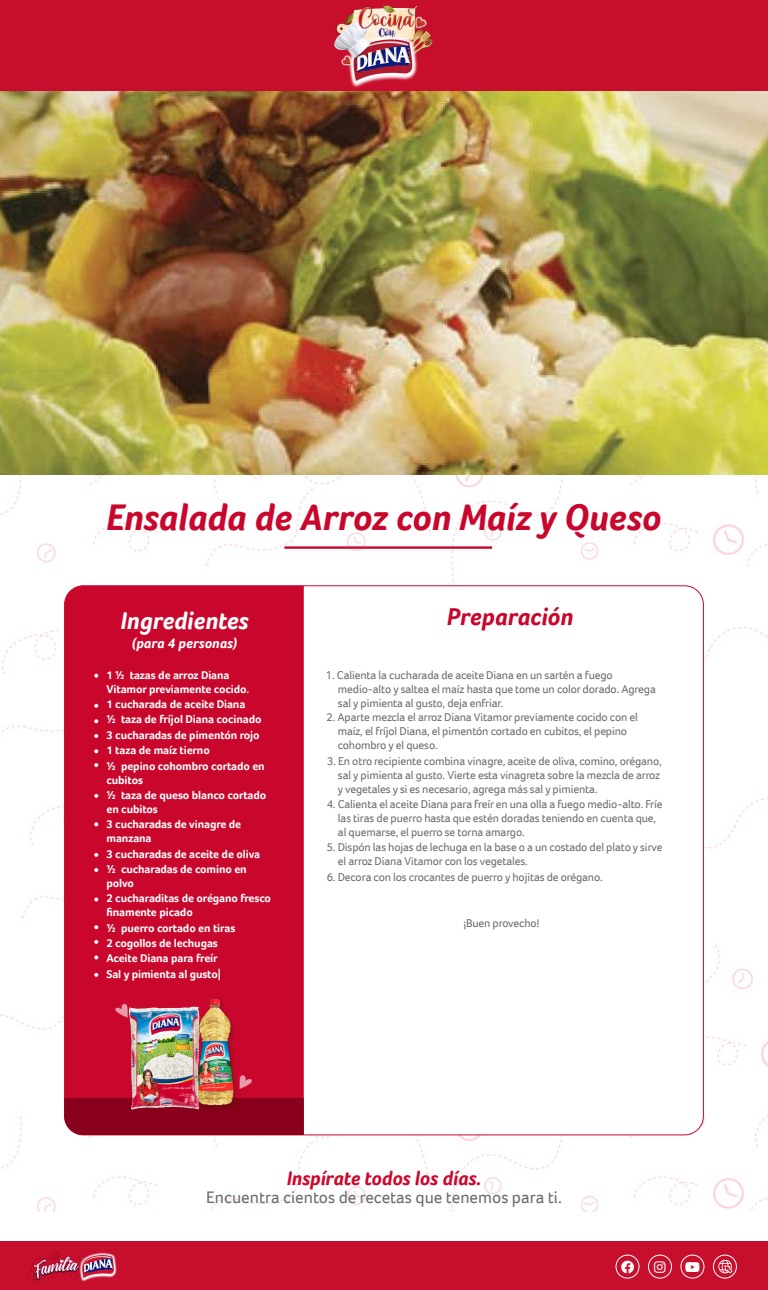
<style>
.page{position:relative;width:768px;height:1290px;background:#fff}
.page>*{position:absolute;margin:0;border:0;box-sizing:border-box;transform-origin:0 0}
.t1{font:italic 700 38px "Foco W06";letter-spacing:-.005em;color:#c9072d}
.t2{font:italic 700 24.96px "Foco W06";color:#fff}
.t3{font:italic 700 24.96px "Foco W06";color:#c9072d}
.t4{font:italic 700 20.16px "Foco";letter-spacing:-.005em;color:#ce072d}
.t5{font:17.12px "Foco W06";color:#6c6c6c}
.t6{font:italic 700 14.48px "Foco W06";color:#fff}
.t7{font:11.6px/14px "Foco W06";letter-spacing:-.01em;color:#6c6c6c}
.t8{font:700 11.6px/15.3px "Foco W06";letter-spacing:-.01em;color:#fff}
</style>
<div class="page">
<img style="left:0;top:474px;width:768px;height:737px">
<img style="left:0;top:91px;width:768px;height:383px">
<div style="left:0;top:0;width:768px;height:91px;background:#c80e2d"></div>
<img style="left:334px;top:5px;width:99px;height:83px">
<div style="left:0;top:1241px;width:768px;height:49px;background:#c80e2d"></div>
<img style="left:28px;top:1251px;width:89px;height:32px">
<svg style="left:718px;top:1259px;width:15px;height:14px"></svg>
<div style="left:616px;top:1254px;width:23px;height:24px;border:1px solid #fff;border-radius:50%"></div>
<div style="left:648px;top:1254px;width:24px;height:24px;border:1px solid #fff;border-radius:50%"></div>
<div style="left:681px;top:1254px;width:23px;height:24px;border:1px solid #fff;border-radius:50%"></div>
<div style="left:713px;top:1254px;width:24px;height:24px;border:1px solid #fff;border-radius:50%"></div>
<hr style="left:284px;top:546px;width:208px;height:3px;background:#c9072d">
<div style="left:65px;top:586px;width:638px;height:549px;background:#fff;border-radius:19px"></div>
<div style="left:65px;top:586px;width:239px;height:511px;background:#c9072d"></div>
<svg style="left:64px;top:1097px;width:240px;height:38px;background:#900c26"></svg>
<svg style="left:94px;top:673px;width:4px;height:4px"></svg>
<svg style="left:94px;top:749px;width:4px;height:4px"></svg>
<svg style="left:94px;top:794px;width:4px;height:4px"></svg>
<svg style="left:94px;top:822px;width:4px;height:4px"></svg>
<svg style="left:94px;top:719px;width:4px;height:4px"></svg>
<svg style="left:94px;top:704px;width:4px;height:4px"></svg>
<svg style="left:94px;top:940px;width:4px;height:4px"></svg>
<svg style="left:94px;top:925px;width:4px;height:4px"></svg>
<svg style="left:94px;top:955px;width:4px;height:4px"></svg>
<svg style="left:94px;top:897px;width:4px;height:4px"></svg>
<svg style="left:94px;top:868px;width:4px;height:4px"></svg>
<svg style="left:94px;top:853px;width:4px;height:4px"></svg>
<svg style="left:94px;top:734px;width:4px;height:4px"></svg>
<svg style="left:94px;top:763px;width:4px;height:4px"></svg>
<img style="left:96px;top:961px;width:200px;height:200px">
<img style="left:111px;top:1004px;width:105px;height:106px">
<h1 class="t1" style="left:106px;top:494px;width:557px">Ensalada de Arroz con Maíz y Queso</h1>
<h2 class="t2" style="left:121px;top:605px;width:130px">Ingredientes</h2>
<h2 class="t3" style="left:447px;top:601px;width:128px">Preparación</h2>
<p class="t6" style="left:131px;top:635px;width:108px">(para 4 personas)</p>
<p class="t8" style="left:107px;top:668px;width:144px;line-height:14px">1 ½ tazas de arroz Diana<br>Vitamor previamente cocido.</p>
<p class="t8" style="left:107px;top:696px;width:160px">1 cucharada de aceite Diana<br>½ taza de fríjol Diana cocinado<br>3 cucharadas de pimentón rojo<br>1 taza de maíz tierno<br>½ pepino cohombro cortado en</p>
<p class="t8" style="left:107px;top:772px;width:161px">cubitos<br>½ taza de queso blanco cortado</p>
<p class="t8" style="left:107px;top:801px;width:136px">en cubitos<br>3 cucharadas de vinagre de</p>
<p class="t8" style="left:107px;top:830px;width:155px">manzana<br>3 cucharadas de aceite de oliva ½ cucharadas de comino en</p>
<p class="t8" style="left:107px;top:875px;width:166px">polvo<br>2 cucharaditas de orégano fresco</p>
<p class="t8" style="left:107px;top:904px;width:130px">finamente picado<br>½ puerro cortado en tiras<br>2 cogollos de lechugas<br>Aceite Diana para freír<br>Sal y pimienta al gusto|</p>
<p class="t7" style="left:338px;top:667px;width:319px;text-indent:-12px">1. Calienta la cucharada de aceite Diana en un sartén a fuego medio-alto y saltea el maíz hasta que tome un color dorado. Agrega sal y pimienta al gusto, deja enfriar.</p>
<p class="t7" style="left:338px;top:710px;width:302px;text-indent:-11px">2. Aparte mezcla el arroz Diana Vitamor previamente cocido con el maíz, el fríjol Diana, el pimentón cortado en cubitos, el pepino cohombro y el queso.</p>
<p class="t7" style="left:338px;top:753px;width:325px;text-indent:-11px">3. En otro recipiente combina vinagre, aceite de oliva, comino, orégano, sal y pimienta al gusto. Vierte esta vinagreta sobre la mezcla de arroz y vegetales y si es necesario, agrega más sal y pimienta.</p>
<p class="t7" style="left:338px;top:797px;width:326px;text-indent:-11px">4. Calienta el aceite Diana para freír en una olla a fuego medio-alto. Fríe las tiras de puerro hasta que estén doradas teniendo en cuenta que, al quemarse, el puerro se torna amargo.</p>
<p class="t7" style="left:338px;top:840px;width:326px;text-indent:-11px">5. Dispón las hojas de lechuga en la base o a un costado del plato y sirve el arroz Diana Vitamor con los vegetales.</p>
<p class="t7" style="left:327px;top:869px;width:278px">6. Decora con los crocantes de puerro y hojitas de orégano.</p>
<p class="t7" style="left:464px;top:915px;width:77px">¡Buen provecho!</p>
<h3 class="t4" style="left:287px;top:1165px;width:196px">Inspírate todos los días.</h3>
<h3 class="t5" style="left:206px;top:1187px;width:357px">Encuentra cientos de recetas que tenemos para ti.</h3>
</div>
